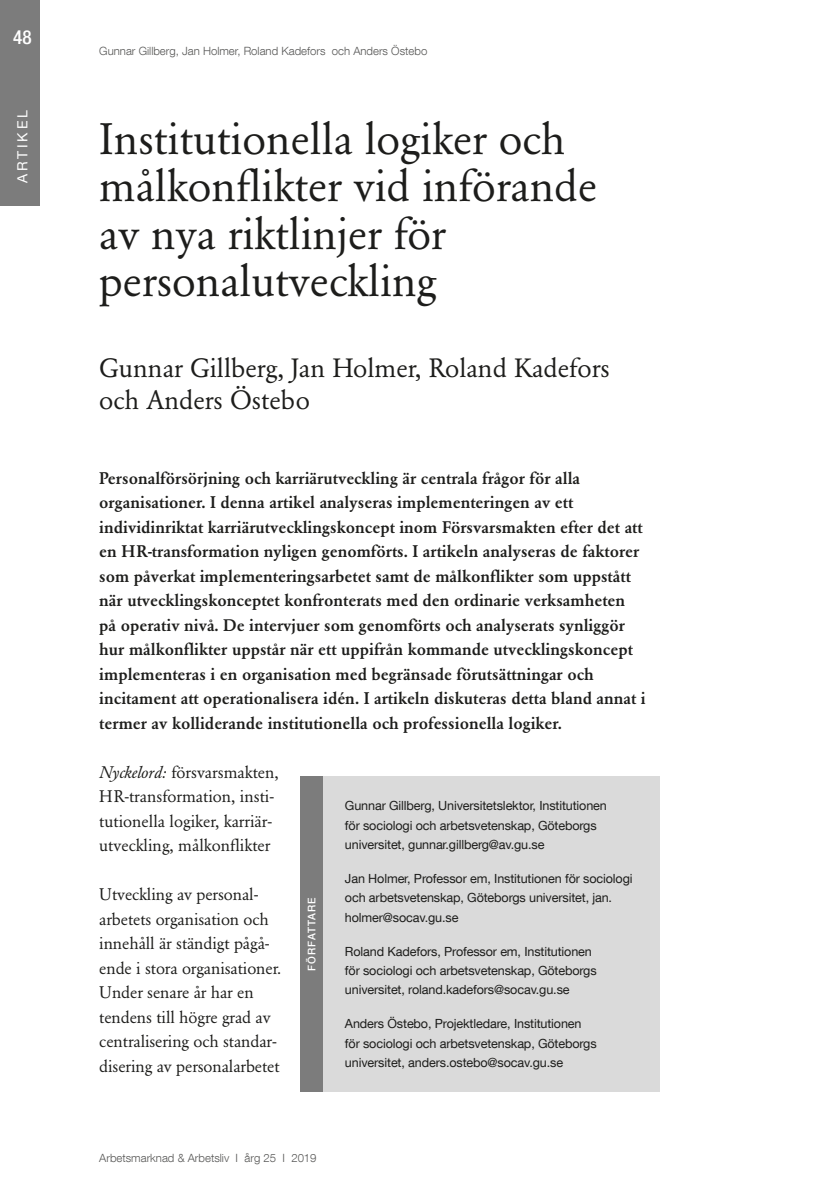
<style>
.page{position:relative;width:819px;height:1201px;background:#fff}
.page>*{position:absolute;margin:0;border:0;box-sizing:border-box;transform-origin:0 0}
.Huvudrubrik{font:43.75px/47.2px "Garamond BE";color:#1d1d1b}
.Författare{font:26.25px/31.5px "Garamond BE";color:#1d1d1b}
.t1{font:500 condensed 19.25px "Helvetica Neue LT Com";color:#fff}
.Ingress{font:500 16.62px/24.5px "Garamond BE";color:#1d1d1b}
.Brödtext_-_Utan_indr{font:16.62px/24.5px "Garamond BE";letter-spacing:-.005em;color:#1d1d1b}
.t2{font:14px "Helvetica Neue LT Com";letter-spacing:.2em;color:#fff}
.Faktaruta_-_Text{font:12.6px/19.2px "Helvetica Neue LT Com";letter-spacing:-.01em;color:#1d1d1b}
.t3{font:300 11.38px "Helvetica Neue LT Com";color:#575756}
.Faktaruta_-_Sidorubr{font:500 10.5px "Helvetica Neue LT Com";letter-spacing:.1em;color:#fff}
.s1{font-style:italic}
</style>
<div class="page">
<div style="left:0;top:0;width:40px;height:205px;background:#7c7c7c"></div>
<div style="left:300px;top:776px;width:360px;height:315px;background:#dadada"></div>
<div style="left:300px;top:776px;width:23px;height:315px;background:#7c7c7c"></div>
<p class="t1" style="left:13px;top:25px;width:20px">48</p>
<p class="t2" style="left:14px;top:183px;width:74px;rotate:-90deg">ARTIKEL</p>
<p class="t3" style="left:99px;top:44px;width:329px">Gunnar Gillberg, Jan Holmer, Roland Kadefors och Anders Östebo</p>
<p class="Huvudrubrik" style="left:99px;top:116px;width:499px">Institutionella logiker och målkonflikter vid införande av nya riktlinjer för personalutveckling</p>
<p class="Författare" style="left:99px;top:352px;width:512px">Gunnar Gillberg, Jan Holmer, Roland Kadefors och Anders Östebo</p>
<p class="Ingress" style="left:99px;top:465px;width:548px">Personalförsörjning och karriärutveckling är centrala frågor för alla organisationer. I denna artikel analyseras implementeringen av ett individinriktat karriärutvecklingskoncept inom Försvarsmakten efter det att en HR-transformation nyligen genomförts. I artikeln analyseras de faktorer som påverkat implementeringsarbetet samt de målkonflikter som uppstått när utvecklingskonceptet konfronterats med den ordinarie verksamheten på operativ nivå. De intervjuer som genomförts och analyserats synliggör hur målkonflikter uppstår när ett uppifrån kommande utvecklingskoncept implementeras i en organisation med begränsade förutsättningar och incitament att operationalisera idén. I artikeln diskuteras detta bland annat i termer av kolliderande institutionella och professionella logiker.</p>
<p class="Brödtext_-_Utan_indr" style="left:99px;top:759px;width:181px"><span class="s1">Nyckelord:</span> försvarsmakten,<br>HR-transformation, insti&shy;tutionella logiker, karriär&shy;utveckling, målkonflikter</p>
<p class="Brödtext_-_Utan_indr" style="left:99px;top:882px;width:183px">Utveckling av personal&shy;arbetets organisation och innehåll är ständigt pågå&shy;ende i stora organisationer.<br>Under senare år har en tendens till högre grad av centralisering och standar&shy;disering av personalarbetet</p>
<p class="Faktaruta_-_Text" style="left:345px;top:796px;width:263px">Gunnar Gillberg, Universitetslektor, Institutionen för sociologi och arbetsvetenskap, Göteborgs universitet, gunnar.gillberg@av.gu.se</p>
<p class="Faktaruta_-_Text" style="left:345px;top:868px;width:289px">Jan Holmer, Professor em, Institutionen för sociologi och arbetsvetenskap, Göteborgs universitet, jan. holmer@socav.gu.se</p>
<p class="Faktaruta_-_Text" style="left:345px;top:941px;width:253px">Roland Kadefors, Professor em, Institutionen för sociologi och arbetsvetenskap, Göteborgs universitet, roland.kadefors@socav.gu.se</p>
<p class="Faktaruta_-_Text" style="left:345px;top:1014px;width:253px">Anders Östebo, Projektledare, Institutionen för sociologi och arbetsvetenskap, Göteborgs universitet, anders.ostebo@socav.gu.se</p>
<p class="Faktaruta_-_Sidorubr" style="left:305px;top:970px;width:74px;rotate:-90deg">FÖRFATTARE</p>
<p class="t3" style="left:99px;top:1151px;width:219px">Arbetsmarknad &amp; Arbetsliv I årg 25 I 2019</p>
</div>
